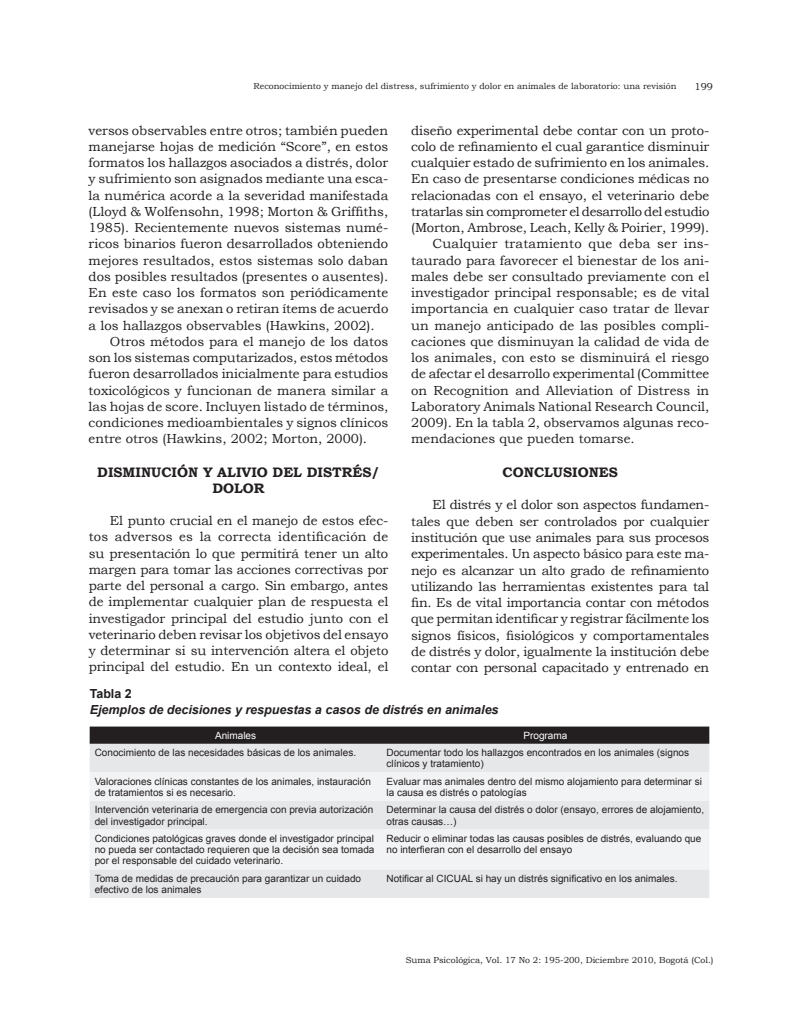
<style>
.page{position:relative;width:798px;height:1028px;background:#fff}
.page>*{position:absolute;margin:0;border:0;box-sizing:border-box;transform-origin:0 0}
.t1{font:700 13.75px "Bookman Old Style";color:#231f20}
.t2{font:13.12px/16.2px "Bookman Old Style";color:#231f20;text-align:justify}
.t3{font:13.12px "Bookman Old Style";letter-spacing:-.03em;color:#231f20}
.t4{font:italic 700 12.5px "Arial";color:#231f20}
.t5{font:700 12.5px "Arial";color:#231f20}
.t6{font:10px/11.2px "Arial";color:#231f20}
.t7{font:10px "Arial";color:#fff}
.t8{font:10px "Bookman Old Style";color:#231f20}
.t9{font:8.75px "Bookman Old Style";color:#231f20}
.s1{font-size:12.5px}
</style>
<div class="page">
<svg style="left:90px;top:726px;width:619px;height:18px;background:#2c292a"></svg>
<div style="left:90px;top:744px;width:619px;height:154px;background:#e6e7e9"></div>
<svg style="left:90px;top:772px;width:619px;height:97px;fill:#f2f3f4"></svg>
<p class="t9" style="left:253px;top:81px;width:424px">Reconocimiento y manejo del distress, sufrimiento y dolor en animales de laboratorio: una revisión</p>
<p class="t8" style="left:694px;top:80px;width:20px">199</p>
<p class="t2" style="left:89px;top:122px;width:301px">versos observables entre otros; también pueden manejarse hojas de medición “Score”, en estos formatos los hallazgos asociados a distrés, dolor y sufrimiento son asignados mediante una esca&shy;la numérica acorde a la severidad manifestada (Lloyd &amp; Wolfensohn, 1998; Morton &amp; Griffiths, 1985)<span class="s1">.</span> Recientemente nuevos sistemas numé&shy;ricos binarios fueron desarrollados obteniendo mejores resultados, estos sistemas solo daban dos posibles resultados (presentes o ausentes).<br>En este caso los formatos son periódicamente revisados y se anexan o retiran ítems de acuerdo a los hallazgos observables (Hawkins, 2002).</p>
<p class="t2" style="left:89px;top:333px;width:301px;text-indent:21px">Otros métodos para el manejo de los datos son los sistemas computarizados, estos métodos fueron desarrollados inicialmente para estudios toxicológicos y funcionan de manera similar a las hojas de score. Incluyen listado de términos, condiciones medioambientales y signos clínicos entre otros (Hawkins, 2002; Morton, 2000).</p>
<p class="t1" style="left:97px;top:463px;width:21px">DISMINUCIÓN</p>
<p class="t1" style="left:203px;top:463px;width:24px">Y ALIVIO</p>
<p class="t1" style="left:272px;top:463px;width:11px">DEL</p>
<p class="t1" style="left:306px;top:463px;width:11px">DISTRÉS</p>
<p class="t1" style="left:371px;top:463px;width:10px">/</p>
<p class="t1" style="left:212px;top:478px;width:12px">DOLOR</p>
<p class="t2" style="left:89px;top:512px;width:301px;text-indent:21px">El punto crucial en el manejo de estos efec&shy;tos adversos es la correcta identificación de su presentación lo que permitirá tener un alto margen para tomar las acciones correctivas por parte del personal a cargo. Sin embargo, antes de implementar cualquier plan de respuesta el investigador principal del estudio junto con el veterinario deben revisar los objetivos del ensayo y determinar si su intervención altera el objeto principal del estudio. En un contexto ideal, el</p>
<p class="t2" style="left:411px;top:122px;width:299px">diseño experimental debe contar con un proto-</p>
<p class="t2" style="left:411px;top:138px;width:299px">colo de refinamiento el cual garantice disminuir</p>
<p class="t2" style="left:411px;top:154px;width:299px">cualquier estado de sufrimiento en los animales.</p>
<p class="t2" style="left:411px;top:171px;width:299px">En caso de presentarse condiciones médicas no</p>
<p class="t2" style="left:411px;top:187px;width:299px">relacionadas con el ensayo, el veterinario debe</p>
<p class="t3" style="left:411px;top:203px;width:299px">tratarlas sin comprometer el desarrollo del estudio</p>
<p class="t2" style="left:411px;top:219px;width:299px">(Morton, Ambrose, Leach, Kelly &amp; Poirier, 1999).</p>
<p class="t2" style="left:432px;top:236px;width:278px">Cualquier tratamiento que deba ser ins-</p>
<p class="t2" style="left:411px;top:252px;width:299px">taurado para favorecer el bienestar de los ani-</p>
<p class="t2" style="left:411px;top:268px;width:299px">males debe ser consultado previamente con el</p>
<p class="t2" style="left:411px;top:284px;width:299px">investigador principal responsable; es de vital</p>
<p class="t2" style="left:411px;top:301px;width:299px">importancia en cualquier caso tratar de llevar</p>
<p class="t2" style="left:411px;top:317px;width:299px">un manejo anticipado de las posibles compli-</p>
<p class="t2" style="left:411px;top:333px;width:299px">caciones que disminuyan la calidad de vida de</p>
<p class="t2" style="left:411px;top:349px;width:299px">los animales, con esto se disminuirá el riesgo</p>
<p class="t2" style="left:411px;top:366px;width:299px">de afectar el desarrollo experimental (Committee</p>
<p class="t2" style="left:411px;top:382px;width:299px">on Recognition and Alleviation of Distress in</p>
<p class="t2" style="left:411px;top:398px;width:299px">Laboratory Animals National Research Council,</p>
<p class="t2" style="left:411px;top:414px;width:299px">2009). En la tabla 2, observamos algunas reco-</p>
<p class="t2" style="left:411px;top:431px;width:225px">mendaciones que pueden tomarse.</p>
<p class="t1" style="left:502px;top:462px;width:21px">CONCLUSIONES</p>
<p class="t2" style="left:411px;top:497px;width:299px;text-indent:21px">El distrés y el dolor son aspectos fundamen&shy;tales que deben ser controlados por cualquier institución que use animales para sus procesos experimentales. Un aspecto básico para este ma&shy;nejo es alcanzar un alto grado de refinamiento utilizando las herramientas existentes para tal fin. Es de vital importancia contar con métodos que permitan identificar y registrar fácilmente los signos físicos, fisiológicos y comportamentales de distrés y dolor, igualmente la institución debe contar con personal capacitado y entrenado en</p>
<p class="t5" style="left:90px;top:685px;width:44px">Tabla 2</p>
<p class="t4" style="left:90px;top:701px;width:410px">Ejemplos de decisiones y respuestas a casos de distrés en animales</p>
<p class="t7" style="left:215px;top:728px;width:43px">Animales</p>
<p class="t7" style="left:523px;top:728px;width:45px">Programa</p>
<p class="t6" style="left:95px;top:747px;width:263px">Conocimiento de las necesidades básicas de los animales.</p>
<p class="t6" style="left:386px;top:747px;width:304px">Documentar todo los hallazgos encontrados en los animales (signos clínicos y tratamiento)</p>
<p class="t6" style="left:95px;top:775px;width:278px">Valoraciones clínicas constantes de los animales, instauración de tratamientos si es necesario.</p>
<p class="t6" style="left:386px;top:775px;width:317px">Evaluar mas animales dentro del mismo alojamiento para determinar si la causa es distrés o patologías</p>
<p class="t6" style="left:95px;top:804px;width:280px">Intervención veterinaria de emergencia con previa autorización del investigador principal.</p>
<p class="t6" style="left:386px;top:804px;width:319px">Determinar la causa del distrés o dolor (ensayo, errores de alojamiento, otras causas…)</p>
<p class="t6" style="left:95px;top:832px;width:281px;text-align:justify">Condiciones patológicas graves donde el investigador principal no pueda ser contactado requieren que la decisión sea tomada por el responsable del cuidado veterinario.</p>
<p class="t6" style="left:386px;top:832px;width:316px">Reducir o eliminar todas las causas posibles de distrés, evaluando que no interfieran con el desarrollo del ensayo</p>
<p class="t6" style="left:95px;top:872px;width:268px">Toma de medidas de precaución para garantizar un cuidado efectivo de los animales</p>
<p class="t6" style="left:386px;top:872px;width:292px">Notificar al CICUAL si hay un distrés significativo en los animales.</p>
<p class="t9" style="left:405px;top:954px;width:309px">Suma Psicológica, Vol. 17 No 2: 195-200, Diciembre 2010, Bogotá (Col.)</p>
</div>
